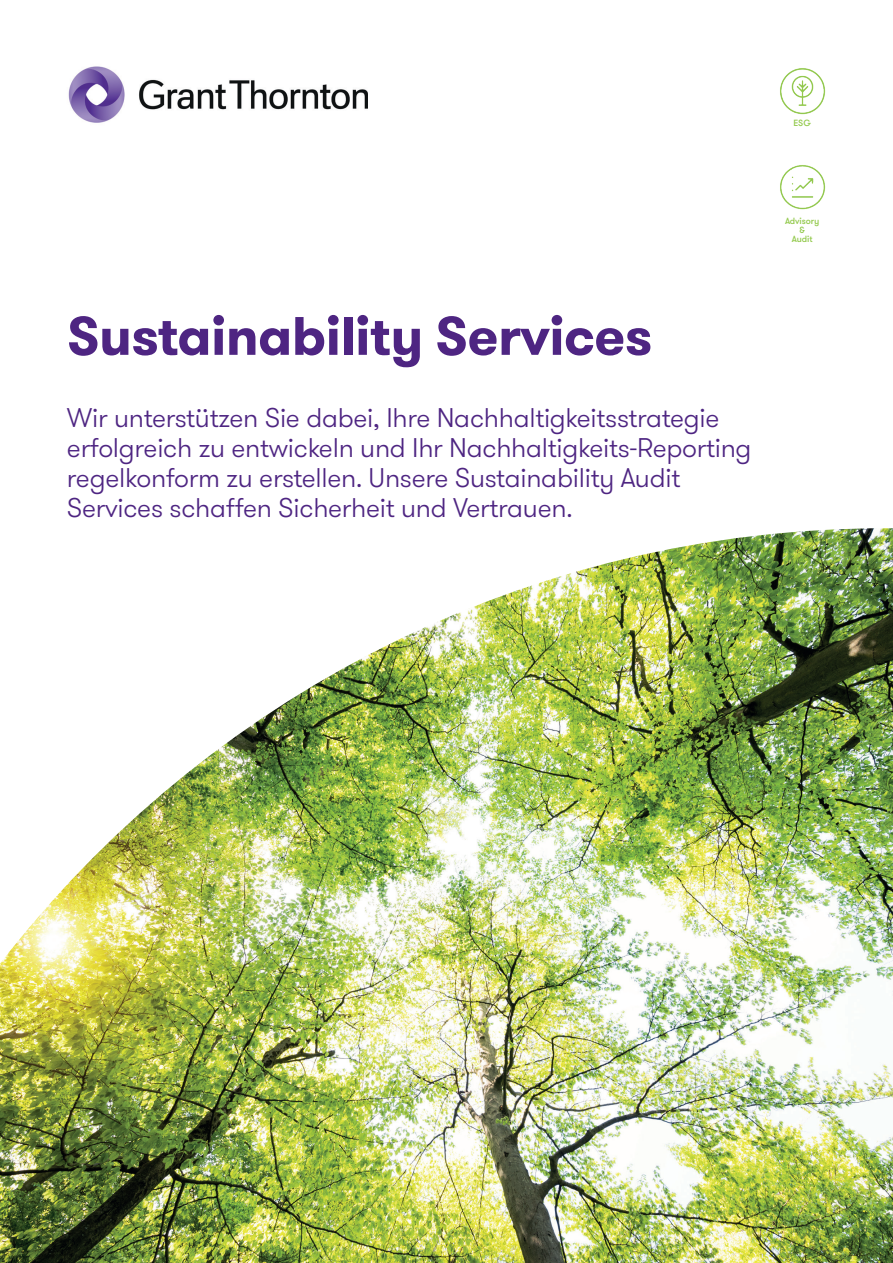
<style>
.page{position:relative;width:893px;height:1263px;background:#fff}
.page>*{position:absolute;margin:0;border:0;box-sizing:border-box;transform-origin:0 0}
.t1{font:700 54px "GT Walsheim Pro";letter-spacing:-.01em;color:#4e2582}
.t2{font:300 27px/30px "GT Walsheim Pro";letter-spacing:-.01em;color:#4e2582}
.t3{font:500 9px/9px "GT Walsheim Pro";letter-spacing:-.01em;color:#94ca4e;text-align:center}
</style>
<div class="page">
<img style="left:68px;top:66px;width:299px;height:57px">
<img style="left:780px;top:68px;width:46px;height:47px">
<img style="left:0;top:528px;width:893px;height:735px">
<img style="left:780px;top:165px;width:46px;height:45px">
<p class="t3" style="left:793px;top:119px;width:19px">ESG</p>
<h1 class="t1" style="left:67px;top:301px;width:587px">Sustainability Services</h1>
<p class="t2" style="left:67px;top:403px;width:686px">Wir unterstützen Sie dabei, Ihre Nachhaltigkeitsstrategie erfolgreich zu entwickeln und Ihr Nachhaltigkeits-Reporting regelkonform zu erstellen. Unsere Sustainability Audit Services schaffen Sicherheit und Vertrauen.</p>
<p class="t3" style="left:785px;top:217px;width:36px">Advisory &amp;<br>Audit</p>
</div>
